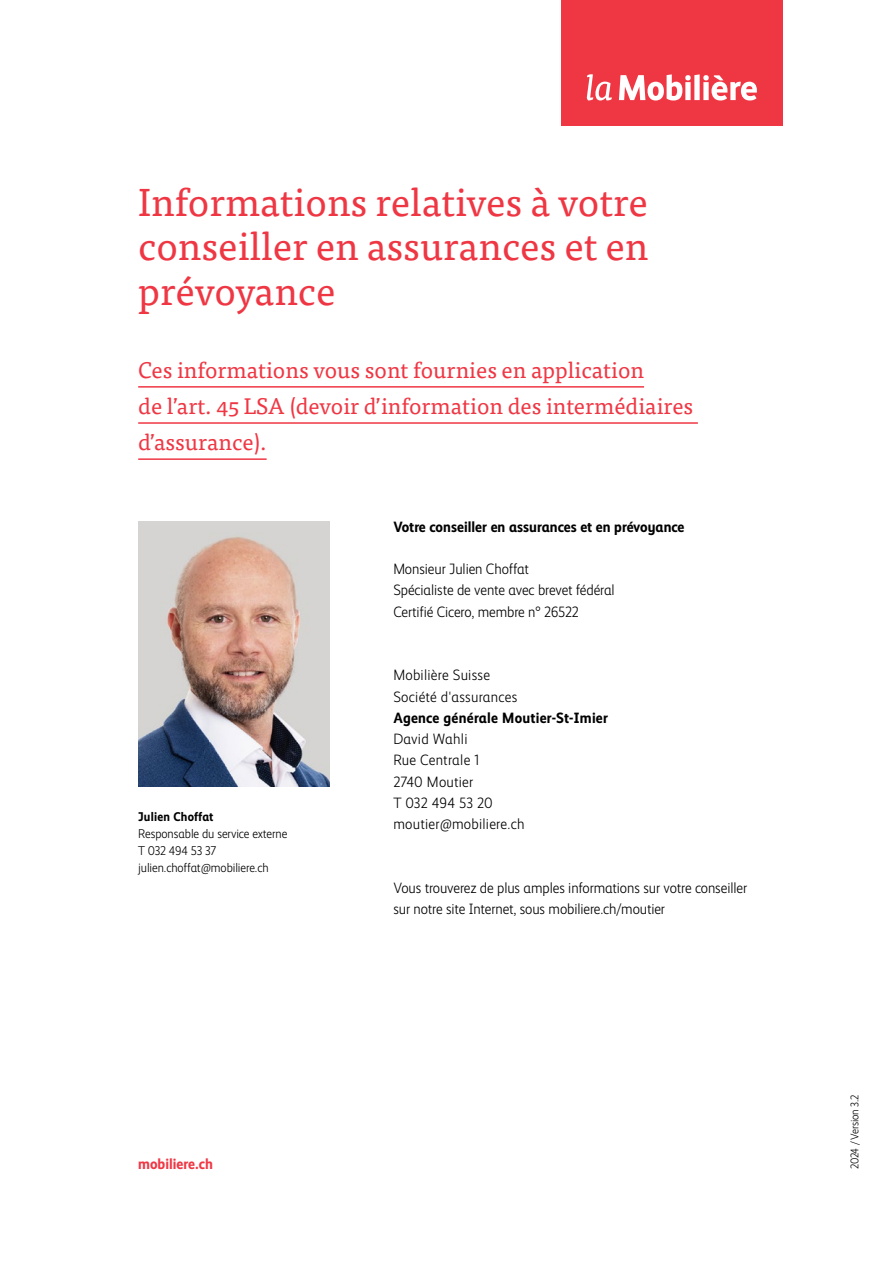
<style>
.page{position:relative;width:893px;height:1263px;background:#fff}
.page>*{position:absolute;margin:0;border:0;box-sizing:border-box;transform-origin:0 0}
.subheadline-1{font:39px/44.7px "Tisa Pro";color:#ef3744;text-align:justify}
.Lead_Unterstrichen_1{font:22.5px/36.2px "Tisa Pro";color:#ef3744}
.paragraph_aftersubhe{font:300 15px/21.3px "Mobiliar Realist";letter-spacing:-.005em;color:#000}
.paragraph_01{font:300 15px "Mobiliar Realist";letter-spacing:-.005em;color:#000}
.Adresse{font:300 15px/21.3px "Mobiliar Realist";letter-spacing:.015em;color:#000}
.subheadline-2{font:700 15px "Mobiliar Realist";color:#000}
.Standort{font:700 15px "Mobiliar Realist";letter-spacing:.015em;color:#000}
.Email{font:300 15px "Mobiliar Realist";letter-spacing:.015em;color:#000}
.t1{font:700 15px "Mobiliar Realist";color:#ef3744}
.paragraph_02{font:300 12.75px "Mobiliar Realist";letter-spacing:-.005em;color:#000}
.paragraph_02-2{font:700 12.75px "Mobiliar Realist";letter-spacing:.015em;color:#000}
.paragraph{font:300 11.25px "Mobiliar Realist";letter-spacing:-.005em;color:#000}
</style>
<div class="page">
<hr style="left:138px;top:386px;width:506px;height:2px;background:#ef3744">
<hr style="left:138px;top:422px;width:560px;height:2px;background:#ef3744">
<hr style="left:138px;top:458px;width:129px;height:2px;background:#ef3744">
<img style="left:138px;top:521px;width:192px;height:266px">
<div style="left:561px;top:0;width:221px;height:125px;background:#ef3744"></div>
<svg style="left:619px;top:74px;width:138px;height:27px"></svg>
<svg style="left:587px;top:74px;width:25px;height:26px"></svg>
<p class="subheadline-1" style="left:138px;top:177px;width:512px">Informations relatives à votre conseiller en assurances et en prévoyance</p>
<p class="Lead_Unterstrichen_1" style="left:138px;top:351px;width:557px">Ces informations vous sont fournies en application<br>de lʼart. 45 LSA (devoir dʼinformation des intermédiaires dʼassurance).</p>
<p class="subheadline-2" style="left:393px;top:518px;width:293px">Votre conseiller en assurances et en prévoyance</p>
<p class="paragraph_02-2" style="left:138px;top:809px;width:77px">Julien Choffat</p>
<p class="paragraph_02" style="left:138px;top:826px;width:151px">Responsable du service externe</p>
<p class="paragraph_02" style="left:138px;top:843px;width:80px">T 032 494 53 37</p>
<p class="paragraph_02" style="left:138px;top:860px;width:132px">julien.choffat@mobiliere.ch</p>
<p class="t1" style="left:138px;top:1155px;width:76px">mobiliere.ch</p>
<p class="paragraph_01" style="left:393px;top:561px;width:137px">Monsieur Julien Choffat</p>
<p class="paragraph_01" style="left:393px;top:582px;width:223px">Spécialiste de vente avec brevet fédéral</p>
<p class="paragraph_01" style="left:393px;top:603px;width:187px">Certifié Cicero, membre n° 26522</p>
<p class="Adresse" style="left:393px;top:665px;width:125px">Mobilière Suisse<br>Société d'assurances</p>
<p class="Standort" style="left:393px;top:709px;width:216px">Agence générale Moutier-St-Imier</p>
<p class="Adresse" style="left:393px;top:729px;width:76px">David Wahli</p>
<p class="Adresse" style="left:393px;top:750px;width:87px">Rue Centrale 1</p>
<p class="Adresse" style="left:393px;top:771px;width:82px">2740 Moutier</p>
<p class="Adresse" style="left:393px;top:792px;width:101px">T 032 494 53 20</p>
<p class="Email" style="left:393px;top:816px;width:133px">moutier@mobiliere.ch</p>
<p class="paragraph_aftersubhe" style="left:393px;top:877px;width:355px">Vous trouverez de plus amples informations sur votre conseiller sur notre site Internet, sous mobiliere.ch/moutier</p>
<p class="paragraph" style="left:848px;top:1169px;width:77px;rotate:-90deg">2024 /Version 3.2</p>
</div>
